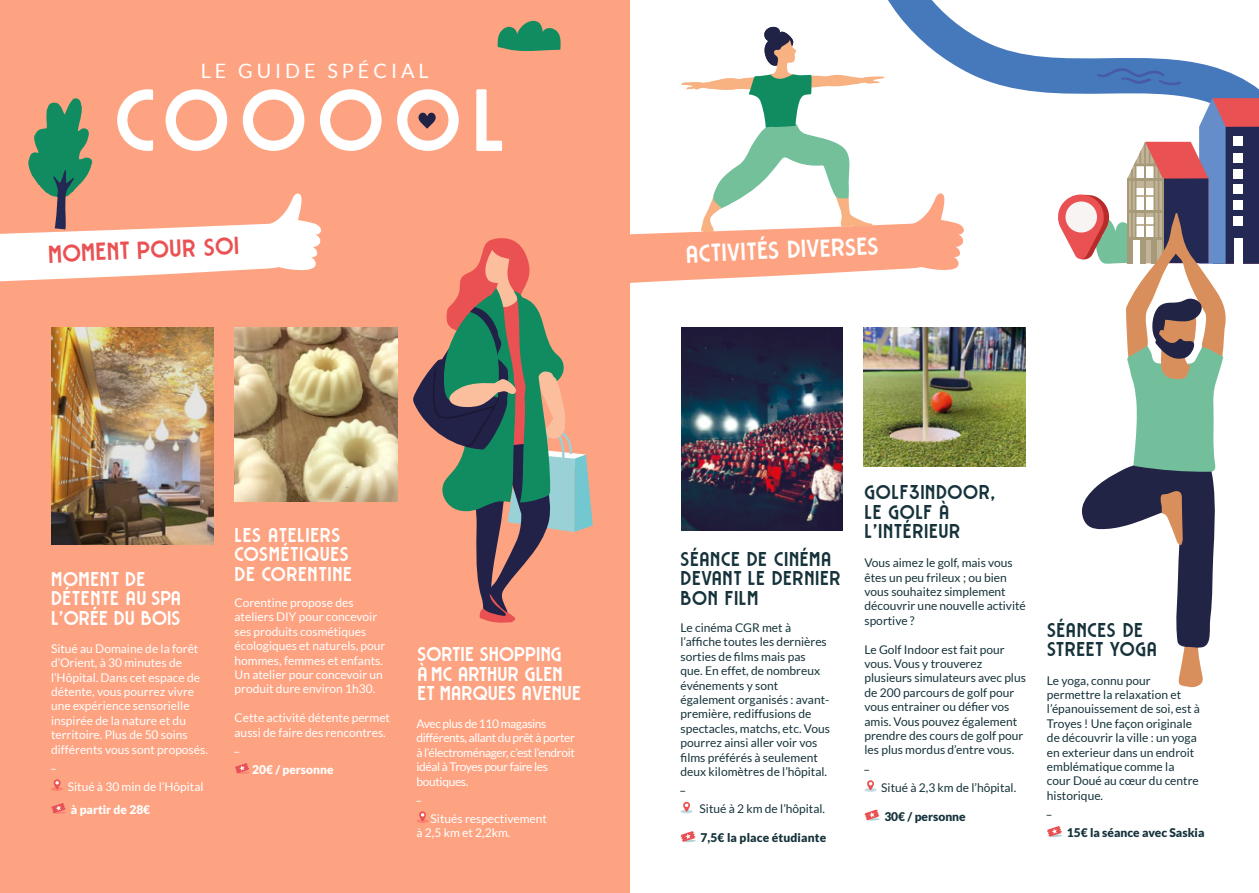
<style>
.page{position:relative;width:1259px;height:893px;background:#fff}
.page>*{position:absolute;margin:0;border:0;box-sizing:border-box;transform-origin:0 0}
.t1{font:86.25px "Rousseau Deco";letter-spacing:.12em;color:#fff}
.t2{font:24px "Rousseau Deco";color:#fff}
.t3{font:24px "Rousseau Deco";color:#ea5153}
.t4{font:19.8px "Lato";letter-spacing:.2em;color:#fff}
.t5{font:19.5px/19.5px "Rousseau Deco";letter-spacing:.025em;color:#16333b}
.t6{font:19.5px/19.5px "Rousseau Deco";letter-spacing:.025em;color:#fff}
.t7{font:19.5px/19.5px "Rousseau Deco";color:#fff}
.t8{font:12px/14.4px "Lato";color:#16333b}
.t9{font:12px/14.4px "Lato";color:#fff}
.t10{font:12px/14.4px "Lato";letter-spacing:-.03em;color:#fff}
.t11{font:900 12px "Lato";color:#16333b}
.t12{font:900 12px "Lato";color:#fff}
</style>
<div class="page">
<div style="left:0;top:0;width:629px;height:893px;background:#fda382"></div>
<hr style="left:51px;top:787px;width:12px;height:4px;background:#fc8372;border-radius:50%">
<svg style="left:53px;top:779px;width:8px;height:10px"></svg>
<svg style="left:51px;top:803px;width:15px;height:11px"></svg>
<svg style="left:235px;top:763px;width:15px;height:11px"></svg>
<svg style="left:416px;top:819px;width:13px;height:4px"></svg>
<svg style="left:419px;top:811px;width:7px;height:10px"></svg>
<img style="left:51px;top:327px;width:163px;height:217px">
<img style="left:235px;top:327px;width:162px;height:174px">
<svg style="left:497px;top:20px;width:64px;height:31px"></svg>
<svg style="left:0;top:98px;width:321px;height:184px"></svg>
<svg style="left:413px;top:238px;width:180px;height:385px"></svg>
<svg style="left:418px;top:112px;width:18px;height:17px"></svg>
<svg style="left:680px;top:809px;width:13px;height:4px"></svg>
<svg style="left:683px;top:802px;width:7px;height:10px"></svg>
<svg style="left:680px;top:831px;width:16px;height:11px"></svg>
<svg style="left:864px;top:788px;width:13px;height:4px"></svg>
<svg style="left:867px;top:780px;width:7px;height:10px"></svg>
<svg style="left:864px;top:809px;width:15px;height:12px"></svg>
<svg style="left:1047px;top:826px;width:15px;height:11px"></svg>
<img style="left:863px;top:352px;width:163px;height:114px">
<img style="left:681px;top:327px;width:161px;height:204px">
<svg style="left:863px;top:0;width:396px;height:352px"></svg>
<svg style="left:1096px;top:68px;width:85px;height:17px"></svg>
<svg style="left:629px;top:27px;width:336px;height:256px"></svg>
<svg style="left:1057px;top:98px;width:202px;height:590px"></svg>
<h3 class="t4" style="left:201px;top:60px;width:229px">LE GUIDE SPÉCIAL</h3>
<h1 class="t1" style="left:119px;top:70px;width:392px">COOOOL</h1>
<h2 class="t3" style="left:49px;top:239px;width:193px;rotate:-2deg">MOMENT POUR SOI</h2>
<h3 class="t6" style="left:52px;top:569px;width:132px">MOMENT DE<br>DÉTENTE AU SPA<br>L’ORÉE DU BOIS</h3>
<p class="t9" style="left:51px;top:641px;width:158px">Situé au Domaine de la forêt d’Orient, à 30 minutes de l’Hôpital. Dans cet espace de détente, vous pourrez vivre une expérience sensorielle inspirée de la nature et du territoire. Plus de 50 soins différents vous sont proposés. _</p>
<p class="t9" style="left:68px;top:779px;width:137px">Situé à 30 min de l’Hôpital</p>
<p class="t12" style="left:71px;top:803px;width:81px">à partir de 28€</p>
<h3 class="t6" style="left:236px;top:525px;width:119px">LES ATELIERS<br>COSMÉTIQUES<br>DE CORENTINE</h3>
<p class="t9" style="left:235px;top:595px;width:152px">Corentine propose des ateliers DIY pour concevoir ses produits cosmétiques écologiques et naturels, pour hommes, femmes et enfants.<br>Un atelier pour concevoir un produit dure environ 1h30.</p>
<p class="t9" style="left:235px;top:711px;width:157px">Cette activité détente permet aussi de faire des rencontres. _</p>
<p class="t12" style="left:252px;top:763px;width:83px">20€ / personne</p>
<h3 class="t7" style="left:418px;top:644px;width:165px">SORTIE SHOPPING<br>À MC ARTHUR GLEN<br>ET MARQUES AVENUE</h3>
<p class="t10" style="left:416px;top:717px;width:160px">Avec plus de 110 magasins différents, allant du prêt à porter à l’électroménager, c’est l’endroit idéal à Troyes pour faire les boutiques.<br>_</p>
<p class="t9" style="left:416px;top:811px;width:132px;text-indent:14px">Situés respectivement à 2,5 km et 2,2km.</p>
<h2 class="t2" style="left:687px;top:239px;width:194px;rotate:-2deg">ACTIVITÉS DIVERSES</h2>
<h3 class="t5" style="left:681px;top:549px;width:162px">SÉANCE DE CINÉMA<br>DEVANT LE DERNIER<br>BON FILM</h3>
<p class="t8" style="left:680px;top:621px;width:151px">Le cinéma CGR met à l’affiche toutes les dernières sorties de films mais pas que. En effet, de nombreux événements y sont également organisés : avant&shy;première, rediffusions de spectacles, matchs, etc. Vous pourrez ainsi aller voir vos films préférés à seulement deux kilomètres de l’hôpital. _</p>
<p class="t8" style="left:699px;top:802px;width:127px">Situé à 2 km de l’hôpital.</p>
<p class="t11" style="left:700px;top:831px;width:127px">7,5€ la place étudiante</p>
<h3 class="t5" style="left:865px;top:482px;width:132px">GOLF3INDOOR,<br>LE GOLF À<br>L’INTÉRIEUR</h3>
<p class="t8" style="left:864px;top:556px;width:163px">Vous aimez le golf, mais vous êtes un peu frileux ; ou bien vous souhaitez simplement découvrir une nouvelle activité sportive ?</p>
<p class="t8" style="left:864px;top:642px;width:163px">Le Golf Indoor est fait pour vous. Vous y trouverez plusieurs simulateurs avec plus de 200 parcours de golf pour vous entrainer ou défier vos amis. Vous pouvez également prendre des cours de golf pour les plus mordus d’entre vous.<br>_</p>
<p class="t8" style="left:881px;top:780px;width:136px">Situé à 2,3 km de l’hôpital.</p>
<p class="t11" style="left:884px;top:810px;width:83px">30€ / personne</p>
<h3 class="t5" style="left:1048px;top:620px;width:111px">SÉANCES DE<br>STREET YOGA</h3>
<p class="t8" style="left:1047px;top:673px;width:154px">Le yoga, connu pour permettre la relaxation et l’épanouissement de soi, est à<br>Troyes ! Une façon originale de découvrir la ville : un yoga en exterieur dans un endroit emblématique comme la cour Doué au cœur du centre historique.<br>_</p>
<p class="t11" style="left:1066px;top:826px;width:139px">15€ la séance avec Saskia</p>
</div>
